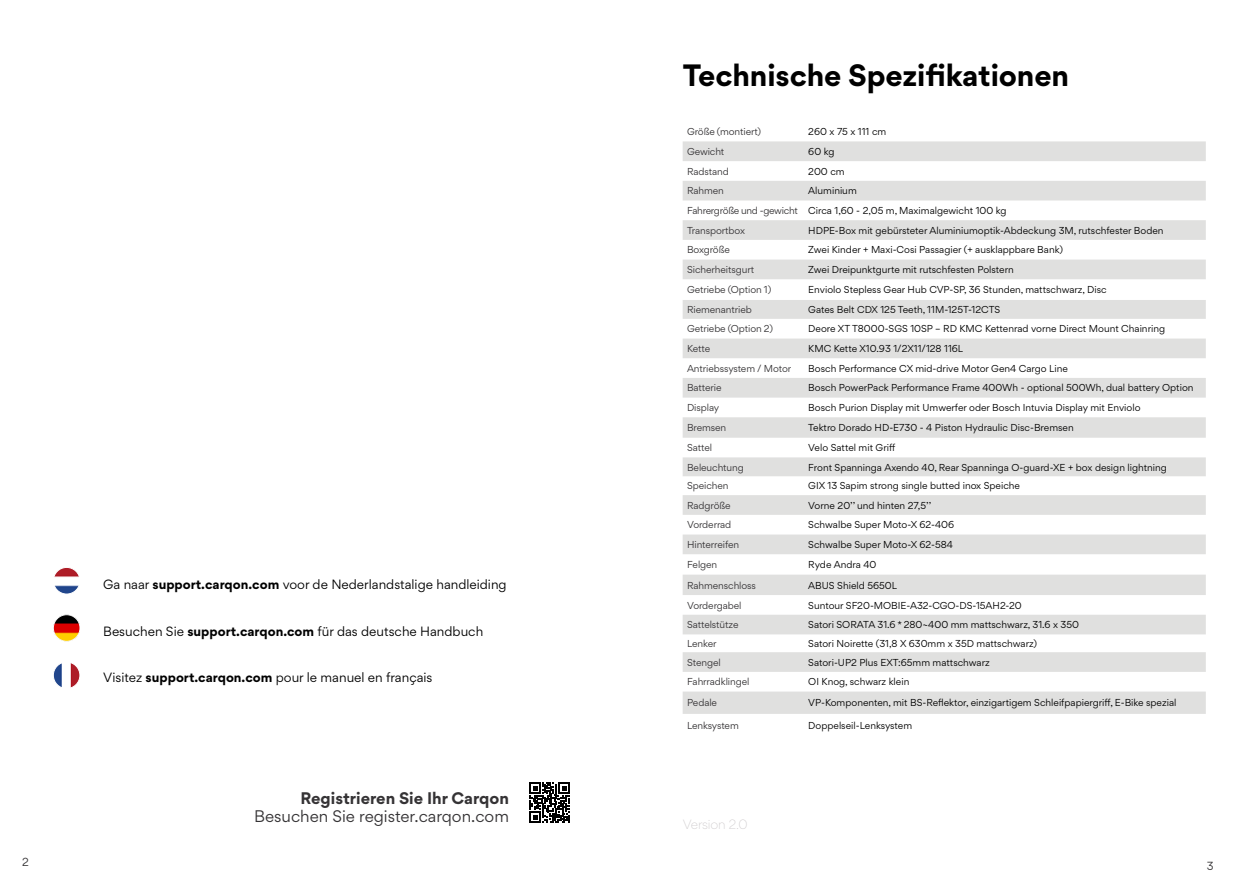
<style>
.page{position:relative;width:1259px;height:893px;background:#fff}
.page>*{position:absolute;margin:0;border:0;box-sizing:border-box;transform-origin:0 0}
.t1{font:700 27.6px "Gordita";letter-spacing:-.005em;color:#000}
.t2{font:15px "Gordita";color:#353335}
.t3{font:700 15px "Gordita";color:#353335}
.t4{font:12px "Gordita";color:#000}
.t5{font:300 12px "Gordita";letter-spacing:-.01em;color:#ccc9cb}
.t6{font:10.5px "Gordita";color:#353335}
.t7{font:9px/19.6px "Gordita";color:#000}
.t8{font:9px "Gordita";letter-spacing:-.01em;color:#353335}
.s1{font-weight:700}
.s2{color:#353335}
</style>
<div class="page">
<svg style="left:529px;top:782px;width:41px;height:41px"></svg>
<svg style="left:682px;top:141px;width:523px;height:573px;fill:#e4e4e3"></svg>
<img style="left:53px;top:567px;width:27px;height:27px;border-radius:13px">
<div style="left:53px;top:567px;width:27px;height:27px;border:1px solid #fff;border-radius:50%"></div>
<img style="left:53px;top:662px;width:27px;height:27px;border-radius:13px">
<div style="left:53px;top:662px;width:27px;height:27px;border:1px solid #fff;border-radius:50%"></div>
<img style="left:53px;top:615px;width:27px;height:26px;border-radius:13px">
<div style="left:53px;top:614px;width:27px;height:27px;border:1px solid #fff;border-radius:50%"></div>
<p class="t6" style="left:22px;top:854px;width:8px">2</p>
<h3 class="t4" style="left:103px;top:576px;width:405px">Ga naar <span class="s1">support.carqon.com</span> voor de Nederlandstalige handleiding</h3>
<h3 class="t4" style="left:103px;top:622px;width:381px">Besuchen Sie <span class="s1">support.carqon.com</span> für das deutsche Handbuch</h3>
<h3 class="t4" style="left:103px;top:669px;width:331px">Visitez <span class="s1">support.carqon.com</span> pour le manuel en français</h3>
<h2 class="t3" style="left:300px;top:786px;width:210px">Registrieren Sie Ihr Carqon</h2>
<h2 class="t2" style="left:254px;top:805px;width:256px">Besuchen Sie register.carqon.com</h2>
<h1 class="t1" style="left:682px;top:53px;width:388px">Technische Spezifikationen</h1>
<p class="t8" style="left:687px;top:125px;width:76px">Größe (montiert)</p>
<p class="t7" style="left:808px;top:122px;width:79px">260 x 75 x 111 cm</p>
<p class="t8" style="left:687px;top:145px;width:39px">Gewicht</p>
<p class="t7" style="left:808px;top:142px;width:28px">60 kg</p>
<p class="t8" style="left:687px;top:165px;width:43px">Radstand</p>
<p class="t7" style="left:808px;top:161px;width:38px">200 cm</p>
<p class="t8" style="left:687px;top:184px;width:38px">Rahmen</p>
<p class="t7" style="left:687px;top:181px;width:321px;text-indent:121px">Aluminium<br><span class="s2">Fahrergröße und -gewicht</span> Circa 1,60 - 2,05 m, Maximalgewicht 100 kg<br><span class="s2">Transportbox</span></p>
<p class="t7" style="left:808px;top:220px;width:357px">HDPE-Box mit gebürsteter Aluminiumoptik-Abdeckung 3M, rutschfester Boden</p>
<p class="t8" style="left:687px;top:243px;width:44px">Boxgröße</p>
<p class="t7" style="left:808px;top:240px;width:256px">Zwei Kinder + Maxi-Cosi Passagier (+ ausklappbare Bank)</p>
<p class="t8" style="left:687px;top:263px;width:69px">Sicherheitsgurt</p>
<p class="t7" style="left:808px;top:260px;width:207px">Zwei Dreipunktgurte mit rutschfesten Polstern</p>
<p class="t8" style="left:687px;top:283px;width:86px">Getriebe (Option 1)</p>
<p class="t7" style="left:808px;top:280px;width:300px">Enviolo Stepless Gear Hub CVP-SP, 36 Stunden, mattschwarz, Disc</p>
<p class="t8" style="left:687px;top:303px;width:66px">Riemenantrieb</p>
<p class="t7" style="left:808px;top:300px;width:193px">Gates Belt CDX 125 Teeth, 11M-125T-12CTS</p>
<p class="t8" style="left:687px;top:322px;width:88px">Getriebe (Option 2)</p>
<p class="t7" style="left:808px;top:319px;width:358px">Deore XT T8000-SGS 10SP – RD KMC Kettenrad vorne Direct Mount Chainring</p>
<p class="t8" style="left:687px;top:342px;width:25px">Kette</p>
<p class="t7" style="left:808px;top:339px;width:156px">KMC Kette X10.93 1/2X11/128 116L</p>
<p class="t8" style="left:687px;top:362px;width:106px">Antriebssystem / Motor</p>
<p class="t7" style="left:808px;top:358px;width:261px">Bosch Performance CX mid-drive Motor Gen4 Cargo Line</p>
<p class="t8" style="left:687px;top:381px;width:36px">Batterie</p>
<p class="t7" style="left:808px;top:378px;width:387px">Bosch PowerPack Performance Frame 400Wh - optional 500Wh, dual battery Option</p>
<p class="t8" style="left:687px;top:401px;width:34px">Display</p>
<p class="t7" style="left:808px;top:398px;width:334px">Bosch Purion Display mit Umwerfer oder Bosch Intuvia Display mit Enviolo</p>
<p class="t8" style="left:687px;top:421px;width:41px">Bremsen</p>
<p class="t7" style="left:808px;top:418px;width:267px">Tektro Dorado HD-E730 - 4 Piston Hydraulic Disc-Bremsen</p>
<p class="t8" style="left:687px;top:441px;width:26px">Sattel</p>
<p class="t7" style="left:808px;top:438px;width:88px">Velo Sattel mit Griff</p>
<p class="t8" style="left:687px;top:460px;width:58px">Beleuchtung</p>
<p class="t7" style="left:808px;top:457px;width:360px">Front Spanninga Axendo 40, Rear Spanninga O-guard-XE + box design lightning</p>
<p class="t8" style="left:687px;top:479px;width:43px">Speichen</p>
<p class="t7" style="left:808px;top:476px;width:213px">GIX 13 Sapim strong single butted inox Speiche</p>
<p class="t8" style="left:687px;top:499px;width:45px">Radgröße</p>
<p class="t7" style="left:808px;top:495px;width:124px">Vorne 20’’ und hinten 27,5’’</p>
<p class="t8" style="left:687px;top:518px;width:46px">Vorderrad</p>
<p class="t7" style="left:808px;top:515px;width:147px">Schwalbe Super Moto-X 62-406</p>
<p class="t8" style="left:687px;top:538px;width:54px">Hinterreifen</p>
<p class="t7" style="left:808px;top:535px;width:146px">Schwalbe Super Moto-X 62-584</p>
<p class="t8" style="left:687px;top:558px;width:32px">Felgen</p>
<p class="t7" style="left:808px;top:555px;width:70px">Ryde Andra 40</p>
<p class="t8" style="left:687px;top:578px;width:70px">Rahmenschloss</p>
<p class="t7" style="left:808px;top:575px;width:90px">ABUS Shield 5650L</p>
<p class="t8" style="left:687px;top:598px;width:56px">Vordergabel</p>
<p class="t7" style="left:808px;top:595px;width:215px">Suntour SF20-MOBIE-A32-CGO-DS-15AH2-20</p>
<p class="t8" style="left:687px;top:618px;width:53px">Sattelstütze</p>
<p class="t7" style="left:808px;top:615px;width:272px">Satori SORATA 31.6 * 280~400 mm mattschwarz, 31.6 x 350</p>
<p class="t8" style="left:687px;top:637px;width:31px">Lenker</p>
<p class="t7" style="left:808px;top:634px;width:230px">Satori Noirette (31,8 X 630mm x 35D mattschwarz)</p>
<p class="t8" style="left:687px;top:656px;width:35px">Stengel</p>
<p class="t7" style="left:808px;top:652px;width:183px">Satori-UP2 Plus EXT:65mm mattschwarz</p>
<p class="t8" style="left:687px;top:675px;width:64px">Fahrradklingel</p>
<p class="t7" style="left:808px;top:672px;width:103px">OI Knog, schwarz klein</p>
<p class="t8" style="left:687px;top:696px;width:31px">Pedale</p>
<p class="t7" style="left:808px;top:693px;width:369px">VP-Komponenten, mit BS-Reflektor, einzigartigem Schleifpapiergriff, E-Bike spezial</p>
<p class="t8" style="left:687px;top:719px;width:53px">Lenksystem</p>
<p class="t7" style="left:808px;top:715px;width:105px">Doppelseil-Lenksystem</p>
<h3 class="t5" style="left:682px;top:816px;width:66px">Version 2.0</h3>
<p class="t6" style="left:1207px;top:858px;width:8px">3</p>
</div>
